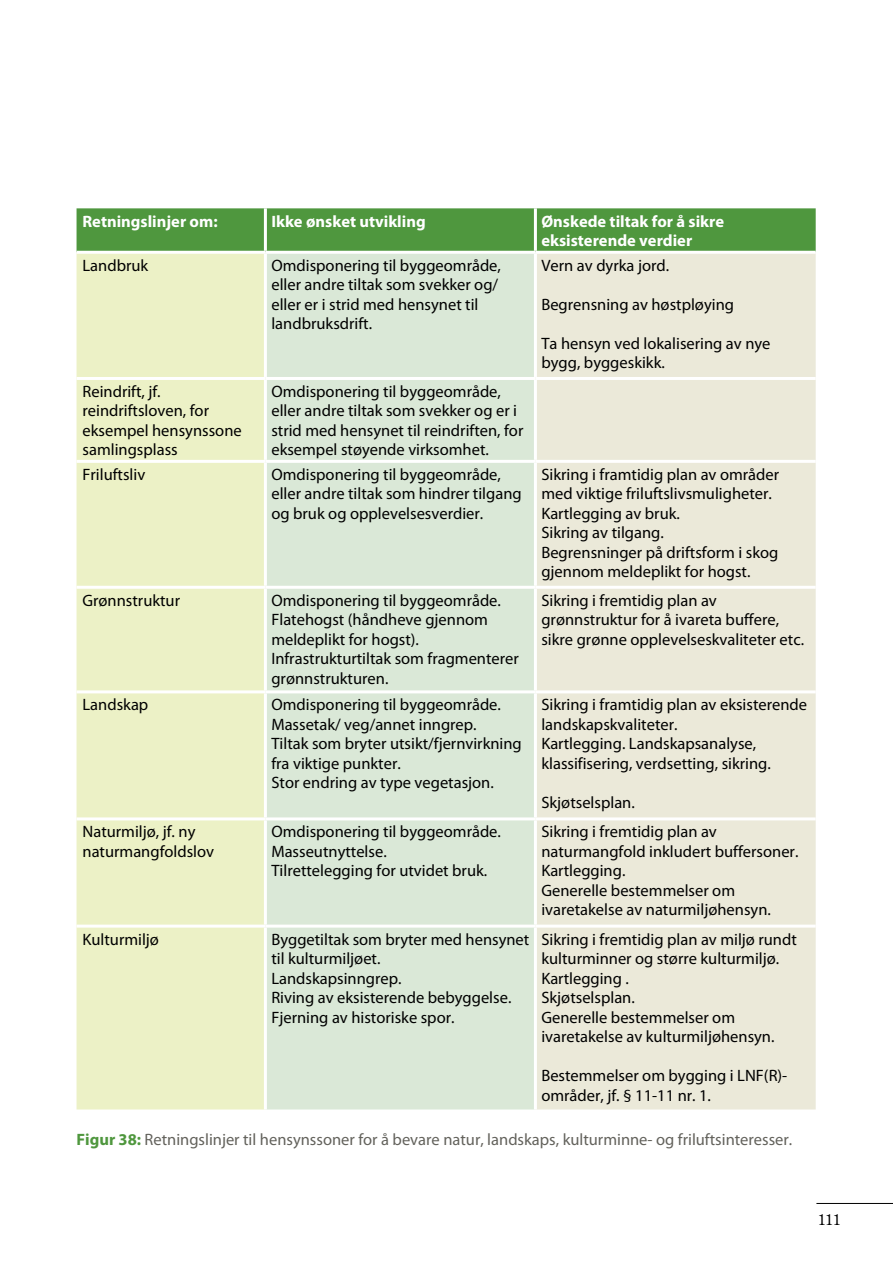
<style>
.page{position:relative;width:893px;height:1263px;background:#fff}
.page>*{position:absolute;margin:0;border:0;box-sizing:border-box;transform-origin:0 0}
.t1{font:16.5px/19.5px "Myriad Pro";color:#000}
.t2{font:16.5px "Myriad Pro";color:#63625c}
.t3{font:700 16.5px/19.5px "Myriad Pro";color:#fff}
.t4{font:15px "Century Old Style";color:#000}
.s1{font-weight:700;color:#4f973e}
</style>
<div class="page">
<hr style="left:816px;top:1203px;width:77px;height:1px;background:#000">
<div style="left:77px;top:208px;width:739px;height:43px;background:#4f973e"></div>
<div style="left:77px;top:254px;width:187px;height:855px;background:#ecf1c6"></div>
<div style="left:267px;top:254px;width:267px;height:855px;background:#dae8d7"></div>
<div style="left:537px;top:254px;width:279px;height:855px;background:#ebe9d9"></div>
<hr style="left:264px;top:208px;width:3px;height:43px;background:#fff">
<hr style="left:534px;top:208px;width:3px;height:43px;background:#fff">
<hr style="left:77px;top:377px;width:188px;height:3px;background:#fff">
<hr style="left:265px;top:377px;width:270px;height:3px;background:#fff">
<hr style="left:535px;top:377px;width:281px;height:3px;background:#fff">
<hr style="left:77px;top:460px;width:188px;height:3px;background:#fff">
<hr style="left:265px;top:460px;width:270px;height:3px;background:#fff">
<hr style="left:535px;top:460px;width:281px;height:3px;background:#fff">
<hr style="left:77px;top:586px;width:188px;height:3px;background:#fff">
<hr style="left:265px;top:586px;width:270px;height:3px;background:#fff">
<hr style="left:535px;top:586px;width:281px;height:3px;background:#fff">
<hr style="left:77px;top:690px;width:188px;height:3px;background:#fff">
<hr style="left:265px;top:690px;width:270px;height:3px;background:#fff">
<hr style="left:535px;top:690px;width:281px;height:3px;background:#fff">
<hr style="left:77px;top:817px;width:188px;height:3px;background:#fff">
<hr style="left:265px;top:817px;width:270px;height:3px;background:#fff">
<hr style="left:535px;top:817px;width:281px;height:3px;background:#fff">
<hr style="left:77px;top:924px;width:188px;height:3px;background:#fff">
<hr style="left:265px;top:924px;width:270px;height:3px;background:#fff">
<hr style="left:535px;top:924px;width:281px;height:3px;background:#fff">
<p class="t3" style="left:83px;top:211px;width:137px">Retningslinjer om:</p>
<p class="t3" style="left:271px;top:211px;width:156px">Ikke ønsket utvikling</p>
<p class="t3" style="left:541px;top:211px;width:184px">Ønskede tiltak for å sikre eksisterende verdier</p>
<p class="t1" style="left:83px;top:255px;width:67px">Landbruk</p>
<p class="t1" style="left:271px;top:255px;width:231px">Omdisponering til byggeområde, eller andre tiltak som svekker og/ eller er i strid med hensynet til landbruksdrift.</p>
<p class="t1" style="left:541px;top:255px;width:128px">Vern av dyrka jord.</p>
<p class="t1" style="left:541px;top:294px;width:194px">Begrensning av høstpløying</p>
<p class="t1" style="left:541px;top:333px;width:231px">Ta hensyn ved lokalisering av nye bygg, byggeskikk.</p>
<p class="t1" style="left:83px;top:381px;width:161px">Reindrift, jf. reindriftsloven, for eksempel hensynssone samlingsplass</p>
<p class="t1" style="left:271px;top:381px;width:254px">Omdisponering til byggeområde, eller andre tiltak som svekker og er i strid med hensynet til reindriften, for eksempel støyende virksomhet.</p>
<p class="t1" style="left:83px;top:464px;width:64px">Friluftsliv</p>
<p class="t1" style="left:271px;top:464px;width:252px">Omdisponering til byggeområde, eller andre tiltak som hindrer tilgang og bruk og opplevelsesverdier.</p>
<p class="t1" style="left:541px;top:464px;width:239px">Sikring i framtidig plan av områder med viktige friluftslivsmuligheter.<br>Kartlegging av bruk.<br>Sikring av tilgang.<br>Begrensninger på driftsform i skog gjennom meldeplikt for hogst.</p>
<p class="t1" style="left:83px;top:590px;width:99px">Grønnstruktur</p>
<p class="t1" style="left:271px;top:590px;width:249px">Omdisponering til byggeområde.<br>Flatehogst (håndheve gjennom meldeplikt for hogst).<br>Infrastrukturtiltak som fragmenterer grønnstrukturen.</p>
<p class="t1" style="left:541px;top:590px;width:263px">Sikring i fremtidig plan av grønnstruktur for å ivareta buffere, sikre grønne opplevelseskvaliteter etc.</p>
<p class="t1" style="left:83px;top:695px;width:67px">Landskap</p>
<p class="t1" style="left:271px;top:695px;width:252px">Omdisponering til byggeområde.<br>Massetak/ veg/annet inngrep.<br>Tiltak som bryter utsikt/fjernvirkning fra viktige punkter.<br>Stor endring av type vegetasjon.</p>
<p class="t1" style="left:541px;top:695px;width:267px">Sikring i framtidig plan av eksisterende landskapskvaliteter.<br>Kartlegging. Landskapsanalyse, klassifisering, verdsetting, sikring.</p>
<p class="t1" style="left:541px;top:792px;width:93px">Skjøtselsplan.</p>
<p class="t1" style="left:83px;top:822px;width:133px">Naturmiljø, jf. ny naturmangfoldslov</p>
<p class="t1" style="left:271px;top:822px;width:230px">Omdisponering til byggeområde.<br>Masseutnyttelse.<br>Tilrettelegging for utvidet bruk.</p>
<p class="t1" style="left:541px;top:822px;width:257px">Sikring i fremtidig plan av naturmangfold inkludert buffersoner.<br>Kartlegging.<br>Generelle bestemmelser om ivaretakelse av naturmiljøhensyn.</p>
<p class="t1" style="left:83px;top:929px;width:78px">Kulturmiljø</p>
<p class="t1" style="left:271px;top:929px;width:259px">Byggetiltak som bryter med hensynet til kulturmiljøet.<br>Landskapsinngrep.<br>Riving av eksisterende bebyggelse.<br>Fjerning av historiske spor.</p>
<p class="t1" style="left:541px;top:929px;width:257px">Sikring i fremtidig plan av miljø rundt kulturminner og større kulturmiljø.<br>Kartlegging .<br>Skjøtselsplan.<br>Generelle bestemmelser om ivaretakelse av kulturmiljøhensyn.</p>
<p class="t1" style="left:541px;top:1066px;width:247px">Bestemmelser om bygging i LNF(R)- områder, jf. § 11-11 nr. 1.</p>
<p class="t2" style="left:77px;top:1129px;width:716px"><span class="s1">Figur 38:</span> Retningslinjer til hensynssoner for å bevare natur, landskaps, kulturminne- og friluftsinteresser.</p>
<p class="t4" style="left:818px;top:1209px;width:24px">111</p>
</div>
